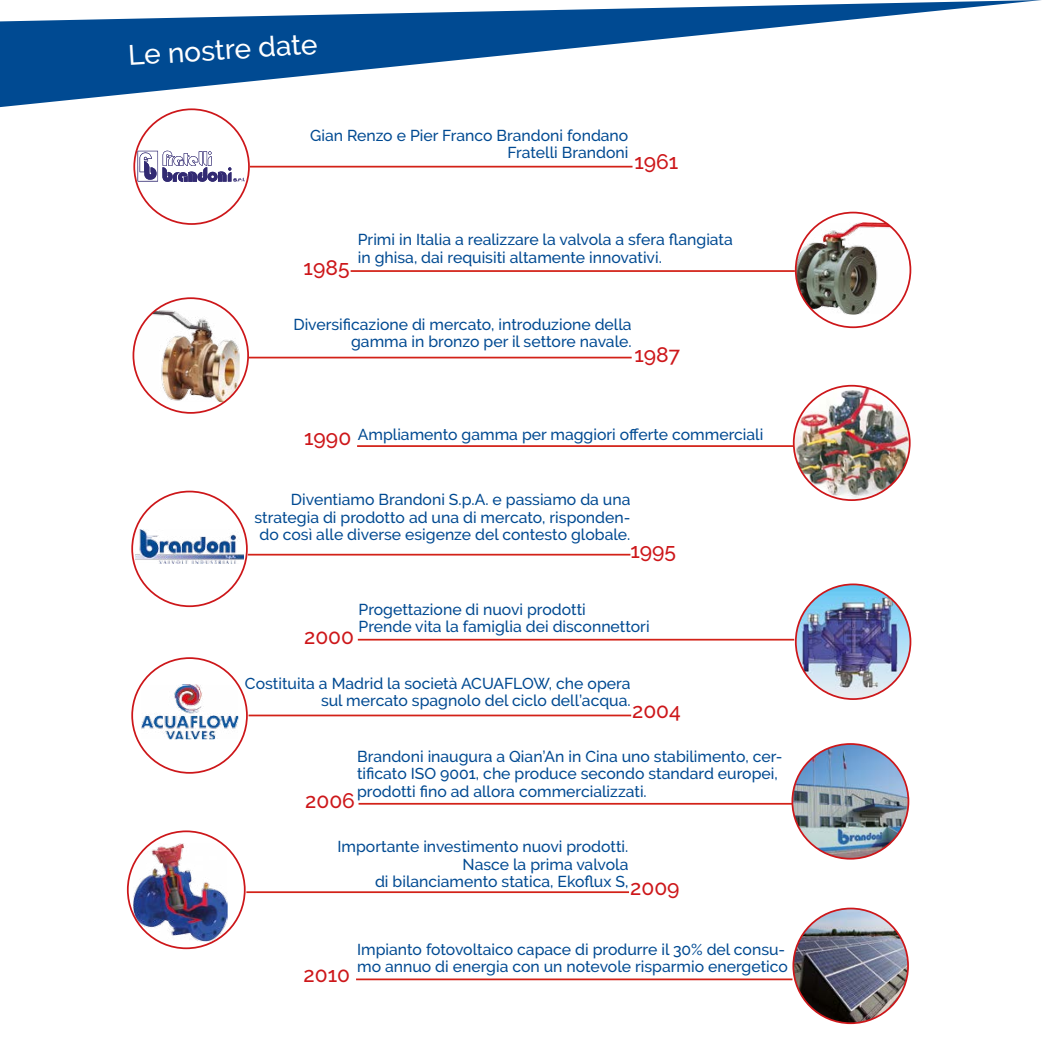
<style>
.page{position:relative;width:1042px;height:1042px;background:#fff}
.page>*{position:absolute;margin:0;border:0;box-sizing:border-box;transform-origin:0 0}
.t1{font:500 28px "Raleway";color:#fff}
.t2{font:500 21px "Raleway";color:#cd171a}
.t3{font:500 15.75px/17.5px "Raleway";color:#004a92;text-align:right}
</style>
<div class="page">
<img style="left:136px;top:529px;width:107px;height:35px">
<div style="left:131px;top:491px;width:117px;height:116px;border:2px solid #cd171a;border-radius:50%"></div>
<svg style="left:0;top:0;width:1041px;height:107px"></svg>
<svg style="left:138px;top:151px;width:107px;height:31px"></svg>
<div style="left:133px;top:108px;width:117px;height:117px;border:2px solid #cd171a;border-radius:50%"></div>
<hr style="left:250px;top:166px;width:382px;height:1px;background:#d32218">
<img style="left:794px;top:386px;width:116px;height:114px">
<div style="left:793px;top:385px;width:117px;height:116px;border:2px solid #cd171a;border-radius:50%"></div>
<hr style="left:351px;top:270px;width:444px;height:2px;background:#d32218">
<hr style="left:249px;top:357px;width:383px;height:1px;background:#d32218">
<img style="left:796px;top:222px;width:112px;height:93px">
<div style="left:795px;top:212px;width:116px;height:116px;border:2px solid #cd171a;border-radius:50%"></div>
<img style="left:133px;top:309px;width:107px;height:93px">
<div style="left:133px;top:297px;width:116px;height:117px;border:2px solid #cd171a;border-radius:50%"></div>
<hr style="left:357px;top:445px;width:436px;height:2px;background:#d32218">
<hr style="left:248px;top:554px;width:382px;height:1px;background:#d32218">
<img style="left:796px;top:584px;width:114px;height:115px;border-radius:57px">
<div style="left:795px;top:583px;width:116px;height:117px;border:2px solid #cd171a;border-radius:50%"></div>
<hr style="left:358px;top:639px;width:436px;height:1px;background:#d32218">
<hr style="left:358px;top:803px;width:437px;height:1px;background:#d32218">
<hr style="left:248px;top:714px;width:383px;height:2px;background:#d32218">
<img style="left:141px;top:684px;width:97px;height:55px">
<div style="left:131px;top:657px;width:117px;height:117px;border:2px solid #cd171a;border-radius:50%"></div>
<img style="left:794px;top:744px;width:114px;height:115px">
<div style="left:791px;top:743px;width:118px;height:116px;border:2px solid #cd171a;border-radius:50%"></div>
<hr style="left:246px;top:891px;width:383px;height:2px;background:#d32218">
<img style="left:133px;top:842px;width:95px;height:99px">
<div style="left:127px;top:830px;width:119px;height:119px;border:2px solid #cd171a;border-radius:50%"></div>
<img style="left:793px;top:908px;width:115px;height:115px;border-radius:57px">
<div style="left:792px;top:907px;width:117px;height:117px;border:2px solid #cd171a;border-radius:50%"></div>
<hr style="left:356px;top:978px;width:436px;height:2px;background:#d32218">
<h1 class="t1" style="left:127px;top:40px;width:191px;rotate:-4deg">Le nostre date</h1>
<p class="t3" style="left:310px;top:127px;width:320px">Gian Renzo e Pier Franco Brandoni fondano<br>Fratelli Brandoni</p>
<h2 class="t2" style="left:634px;top:149px;width:45px">1961</h2>
<h2 class="t2" style="left:304px;top:255px;width:47px">1985</h2>
<p class="t3" style="left:358px;top:231px;width:376px;text-align:left">Primi in Italia a realizzare la valvola a sfera flangiata in ghisa, dai requisiti altamente innovativi.</p>
<p class="t3" style="left:293px;top:315px;width:340px">Diversificazione di mercato, introduzione della gamma in bronzo per il settore navale.</p>
<h2 class="t2" style="left:634px;top:343px;width:47px">1987</h2>
<p class="t3" style="left:358px;top:426px;width:407px">Ampliamento gamma per maggiori offerte commerciali</p>
<h2 class="t2" style="left:304px;top:425px;width:49px">1990</h2>
<p class="t3" style="left:254px;top:491px;width:377px">Diventiamo Brandoni S.p.A. e passiamo da una strategia di prodotto ad una di mercato, risponden&shy;do così alle diverse esigenze del contesto globale.</p>
<h2 class="t2" style="left:630px;top:538px;width:47px">1995</h2>
<p class="t3" style="left:358px;top:600px;width:293px;text-align:left">Progettazione di nuovi prodotti<br>Prende vita la famiglia dei disconnettori</p>
<h2 class="t2" style="left:304px;top:625px;width:51px">2000</h2>
<p class="t3" style="left:245px;top:674px;width:387px">Costituita a Madrid la società ACUAFLOW, che opera sul mercato spagnolo del ciclo dell’acqua.</p>
<h2 class="t2" style="left:632px;top:699px;width:50px">2004</h2>
<p class="t3" style="left:357px;top:747px;width:427px;text-align:left">Brandoni inaugura a Qian’An in Cina uno stabilimento, cer&shy;tificato ISO 9001, che produce secondo standard europei, prodotti fino ad allora commercializzati.</p>
<h2 class="t2" style="left:305px;top:788px;width:51px">2006</h2>
<p class="t3" style="left:337px;top:838px;width:292px">Importante investimento nuovi prodotti.<br>Nasce la prima valvola<br>di bilanciamento statica, Ekoflux S,</p>
<h2 class="t2" style="left:630px;top:875px;width:51px">2009</h2>
<h2 class="t2" style="left:304px;top:963px;width:48px">2010</h2>
<p class="t3" style="left:357px;top:940px;width:432px;text-align:left">Impianto fotovoltaico capace di produrre il 30% del consu&shy;mo annuo di energia con un notevole risparmio energetico</p>
</div>
